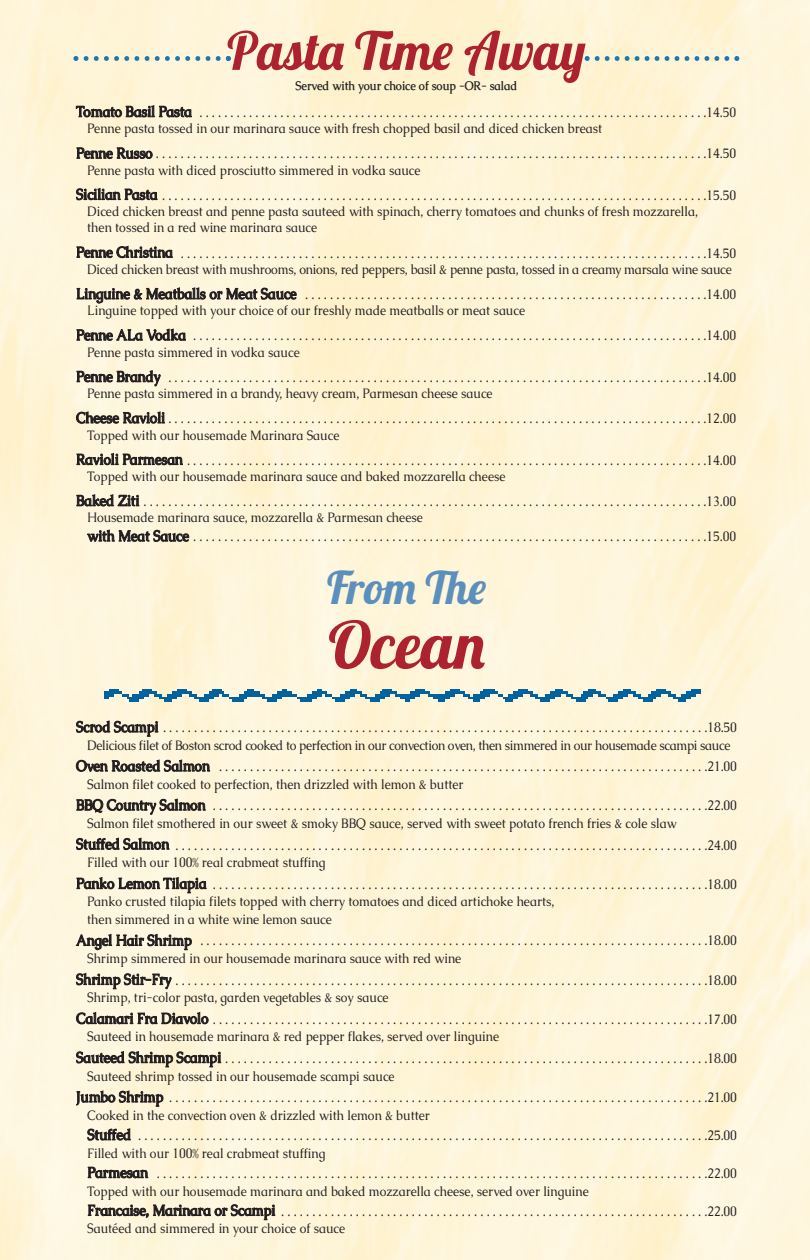
<style>
.page{position:relative;width:810px;height:1260px;background:#fff}
.page>*{position:absolute;margin:0;border:0;box-sizing:border-box;transform-origin:0 0}
.t1{font:65px "Lobster 1.4";color:#ad222f}
.t2{font:52.5px "Lobster 1.4";color:#ad222f}
.t3{font:45px "Lobster 1.4";color:#5b8fbc}
.t4{font:13.75px/17.8px "Caudex";color:#231f20;scale:.9 1}
.t5{font:13.75px/17.8px "Caudex";letter-spacing:-.025em;color:#231f20;text-align:center;scale:.9 1}
.t6{font:700 12.5px "Caudex";color:#231f20;scale:.9 1}
.s1{font-weight:700;font-size:15px}
</style>
<div class="page">
<img style="left:0;top:0;width:810px;height:1260px">
<img style="left:105px;top:679px;width:600px;height:30px">
<svg style="left:73px;top:56px;width:158px;height:5px"></svg>
<svg style="left:585px;top:56px;width:154px;height:5px"></svg>
<h2 class="t2" style="left:227px;top:17px;width:360px">Pasta Time Away</h2>
<p class="t6" style="left:295px;top:78px;width:248px">Served with your choice of soup -OR- salad</p>
<p class="t4" style="left:87px;top:104px;width:722px;line-height:16.4px;text-indent:-11px"><span class="s1">Tomato Basil Pasta</span> . . . . . . . . . . . . . . . . . . . . . . . . . . . . . . . . . . . . . . . . . . . . . . . . . . . . . . . . . . . . . . . . . . . . . . . . . . . . . . . . . .14.50<br>Penne pasta tossed in our marinara sauce with fresh chopped basil and diced chicken breast</p>
<p class="t4" style="left:87px;top:145px;width:722px;line-height:16.4px;text-indent:-11px"><span class="s1">Penne Russo</span> . . . . . . . . . . . . . . . . . . . . . . . . . . . . . . . . . . . . . . . . . . . . . . . . . . . . . . . . . . . . . . . . . . . . . . . . . . . . . . . . . . . . . . . . .14.50<br>Penne pasta with diced prosciutto simmered in vodka sauce</p>
<p class="t4" style="left:87px;top:187px;width:722px;line-height:16.4px;text-indent:-11px"><span class="s1">Sicilian Pasta</span> . . . . . . . . . . . . . . . . . . . . . . . . . . . . . . . . . . . . . . . . . . . . . . . . . . . . . . . . . . . . . . . . . . . . . . . . . . . . . . . . . . . . . . . .15.50<br>Diced chicken breast and penne pasta sauteed with spinach, cherry tomatoes and chunks of fresh mozzarella,<br>then tossed in a red wine marinara sauce</p>
<p class="t4" style="left:76px;top:245px;width:735px;line-height:16.4px;text-align:center"><span class="s1">Penne Christina</span> . . . . . . . . . . . . . . . . . . . . . . . . . . . . . . . . . . . . . . . . . . . . . . . . . . . . . . . . . . . . . . . . . . . . . . . . . . . . . . . . . . . . .14.50<br>Diced chicken breast with mushrooms, onions, red peppers, basil &amp; penne pasta, tossed in a creamy marsala wine sauce</p>
<p class="t4" style="left:87px;top:286px;width:722px;line-height:16.4px;text-indent:-11px"><span class="s1">Linguine &amp; Meatballs or Meat Sauce</span> . . . . . . . . . . . . . . . . . . . . . . . . . . . . . . . . . . . . . . . . . . . . . . . . . . . . . . . . . . . . . . . . .14.00<br>Linguine topped with your choice of our freshly made meatballs or meat sauce</p>
<p class="t4" style="left:87px;top:327px;width:722px;line-height:16.4px;text-indent:-11px"><span class="s1">Penne ALa Vodka</span> . . . . . . . . . . . . . . . . . . . . . . . . . . . . . . . . . . . . . . . . . . . . . . . . . . . . . . . . . . . . . . . . . . . . . . . . . . . . . . . . . . .14.00<br>Penne pasta simmered in vodka sauce</p>
<p class="t4" style="left:87px;top:369px;width:722px;line-height:16.4px;text-indent:-11px"><span class="s1">Penne Brandy</span> . . . . . . . . . . . . . . . . . . . . . . . . . . . . . . . . . . . . . . . . . . . . . . . . . . . . . . . . . . . . . . . . . . . . . . . . . . . . . . . . . . . . . . .14.00<br>Penne pasta simmered in a brandy, heavy cream, Parmesan cheese sauce</p>
<p class="t4" style="left:87px;top:410px;width:722px;line-height:16.4px;text-indent:-11px"><span class="s1">Cheese Ravioli</span> . . . . . . . . . . . . . . . . . . . . . . . . . . . . . . . . . . . . . . . . . . . . . . . . . . . . . . . . . . . . . . . . . . . . . . . . . . . . . . . . . . . . . . .12.00<br>Topped with our housemade Marinara Sauce</p>
<p class="t4" style="left:87px;top:452px;width:722px;line-height:16.4px;text-indent:-11px"><span class="s1">Ravioli Parmesan</span> . . . . . . . . . . . . . . . . . . . . . . . . . . . . . . . . . . . . . . . . . . . . . . . . . . . . . . . . . . . . . . . . . . . . . . . . . . . . . . . . . . . .14.00<br>Topped with our housemade marinara sauce and baked mozzarella cheese</p>
<p class="t4" style="left:87px;top:493px;width:722px;line-height:16.4px;text-indent:-11px"><span class="s1">Baked Ziti</span> . . . . . . . . . . . . . . . . . . . . . . . . . . . . . . . . . . . . . . . . . . . . . . . . . . . . . . . . . . . . . . . . . . . . . . . . . . . . . . . . . . . . . . . . . . .13.00<br>Housemade marinara sauce, mozzarella &amp; Parmesan cheese</p>
<p class="t4" style="left:87px;top:528px;width:722px"><span class="s1">with Meat Sauce</span> . . . . . . . . . . . . . . . . . . . . . . . . . . . . . . . . . . . . . . . . . . . . . . . . . . . . . . . . . . . . . . . . . . . . . . . . . . . . . . . . . . .15.00</p>
<h3 class="t3" style="left:327px;top:559px;width:161px">From The</h3>
<h1 class="t1" style="left:328px;top:604px;width:161px">Ocean</h1>
<p class="t5" style="left:76px;top:718px;width:736px"><span class="s1">Scrod Scampi</span> . . . . . . . . . . . . . . . . . . . . . . . . . . . . . . . . . . . . . . . . . . . . . . . . . . . . . . . . . . . . . . . . . . . . . . . . . . . . . . . . . . . . . . . .18.50<br>Delicious filet of Boston scrod cooked to perfection in our convection oven, then simmered in our housemade scampi sauce</p>
<p class="t4" style="left:87px;top:758px;width:723px;text-indent:-11px"><span class="s1">Oven Roasted Salmon</span> . . . . . . . . . . . . . . . . . . . . . . . . . . . . . . . . . . . . . . . . . . . . . . . . . . . . . . . . . . . . . . . . . . . . . . . . . . . . . . .21.00<br>Salmon filet cooked to perfection, then drizzled with lemon &amp; butter</p>
<p class="t4" style="left:87px;top:797px;width:723px;text-indent:-11px"><span class="s1">BBQ Country Salmon</span> . . . . . . . . . . . . . . . . . . . . . . . . . . . . . . . . . . . . . . . . . . . . . . . . . . . . . . . . . . . . . . . . . . . . . . . . . . . . . . . .22.00<br>Salmon filet smothered in our sweet &amp; smoky BBQ sauce, served with sweet potato french fries &amp; cole slaw</p>
<p class="t4" style="left:87px;top:836px;width:723px;text-indent:-11px"><span class="s1">Stuffed Salmon</span> . . . . . . . . . . . . . . . . . . . . . . . . . . . . . . . . . . . . . . . . . . . . . . . . . . . . . . . . . . . . . . . . . . . . . . . . . . . . . . . . . . . . . .24.00<br>Filled with our 100% real crabmeat stuffing</p>
<p class="t4" style="left:87px;top:875px;width:723px;text-indent:-11px"><span class="s1">Panko Lemon Tilapia</span> . . . . . . . . . . . . . . . . . . . . . . . . . . . . . . . . . . . . . . . . . . . . . . . . . . . . . . . . . . . . . . . . . . . . . . . . . . . . . . . .18.00<br>Panko crusted tilapia filets topped with cherry tomatoes and diced artichoke hearts,<br>then simmered in a white wine lemon sauce</p>
<p class="t4" style="left:87px;top:932px;width:723px;text-indent:-11px"><span class="s1">Angel Hair Shrimp</span> . . . . . . . . . . . . . . . . . . . . . . . . . . . . . . . . . . . . . . . . . . . . . . . . . . . . . . . . . . . . . . . . . . . . . . . . . . . . . . . . . .18.00<br>Shrimp simmered in our housemade marinara sauce with red wine</p>
<p class="t4" style="left:87px;top:971px;width:723px;text-indent:-11px"><span class="s1">Shrimp Stir-Fry</span> . . . . . . . . . . . . . . . . . . . . . . . . . . . . . . . . . . . . . . . . . . . . . . . . . . . . . . . . . . . . . . . . . . . . . . . . . . . . . . . . . . . . . .18.00<br>Shrimp, tri-color pasta, garden vegetables &amp; soy sauce</p>
<p class="t4" style="left:87px;top:1010px;width:723px;text-indent:-11px"><span class="s1">Calamari Fra Diavolo</span> . . . . . . . . . . . . . . . . . . . . . . . . . . . . . . . . . . . . . . . . . . . . . . . . . . . . . . . . . . . . . . . . . . . . . . . . . . . . . . . .17.00<br>Sauteed in housemade marinara &amp; red pepper flakes, served over linguine</p>
<p class="t4" style="left:87px;top:1049px;width:723px;text-indent:-11px"><span class="s1">Sauteed Shrimp Scampi</span> . . . . . . . . . . . . . . . . . . . . . . . . . . . . . . . . . . . . . . . . . . . . . . . . . . . . . . . . . . . . . . . . . . . . . . . . . . . . . .18.00<br>Sauteed shrimp tossed in our housemade scampi sauce</p>
<p class="t4" style="left:87px;top:1088px;width:723px;text-indent:-11px"><span class="s1">Jumbo Shrimp</span> . . . . . . . . . . . . . . . . . . . . . . . . . . . . . . . . . . . . . . . . . . . . . . . . . . . . . . . . . . . . . . . . . . . . . . . . . . . . . . . . . . . . . . .21.00<br>Cooked in the convection oven &amp; drizzled with lemon &amp; butter</p>
<p class="t4" style="left:87px;top:1126px;width:723px"><span class="s1">Stuffed</span> . . . . . . . . . . . . . . . . . . . . . . . . . . . . . . . . . . . . . . . . . . . . . . . . . . . . . . . . . . . . . . . . . . . . . . . . . . . . . . . . . . . . . . . . . . . .25.00<br>Filled with our 100% real crabmeat stuffing</p>
<p class="t4" style="left:87px;top:1164px;width:723px"><span class="s1">Parmesan</span> . . . . . . . . . . . . . . . . . . . . . . . . . . . . . . . . . . . . . . . . . . . . . . . . . . . . . . . . . . . . . . . . . . . . . . . . . . . . . . . . . . . . . . . . .22.00<br>Topped with our housemade marinara and baked mozzarella cheese, served over linguine</p>
<p class="t4" style="left:87px;top:1202px;width:723px"><span class="s1">Francaise, Marinara or Scampi</span> . . . . . . . . . . . . . . . . . . . . . . . . . . . . . . . . . . . . . . . . . . . . . . . . . . . . . . . . . . . . . . . . . . . . .22.00<br>Sautéed and simmered in your choice of sauce</p>
</div>
